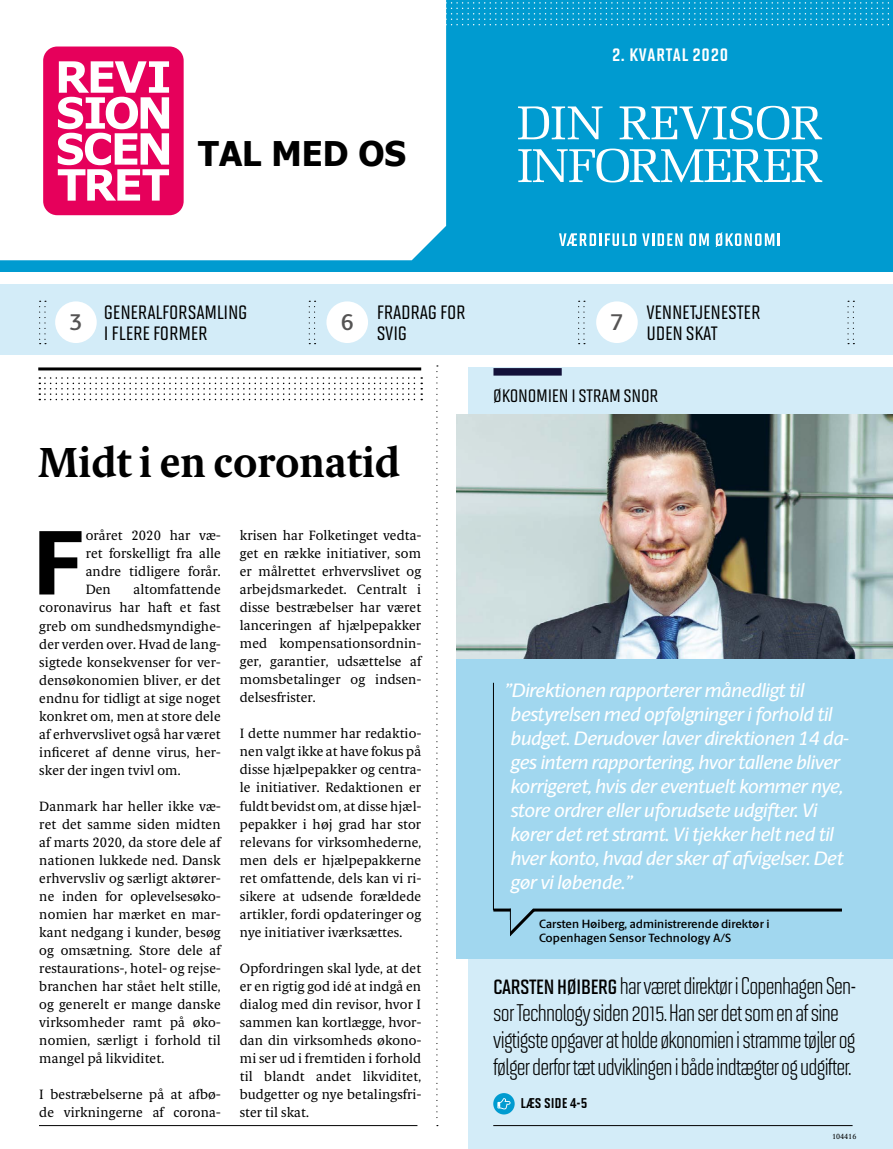
<style>
.page{position:relative;width:893px;height:1149px;background:#fff}
.page>*{position:absolute;margin:0;border:0;box-sizing:border-box;transform-origin:0 0}
.t1{font:800 91.8px "Berling Sans";color:#000}
.t2{font:700 42px "Berling Serif Text";color:#000}
.t3{font:700 33.9px "Tahoma";color:#000}
.t4{font:24px/27px "Solano Gothic MVB";letter-spacing:-.03em;color:#000}
.t5{font:600 22.8px "Berling Sans";color:#555454}
.t6{font:22.5px/21px "Solano Gothic MVB Md SC";letter-spacing:-.01em;color:#000}
.t7{font:21px "Solano Gothic MVB Md SC";letter-spacing:-.01em;color:#000}
.t8{font:21px "Solano Gothic MVB Bd SC";letter-spacing:.03em;color:#fff}
.t9{font:italic 500 19.5px/24px "Berling Sans";letter-spacing:-.02em;color:#fff}
.t10{font:16.5px "Solano Gothic MVB Bd SC";color:#000}
.t11{font:13.5px/18px "Berling Serif Text";letter-spacing:.01em;color:#000;text-align:justify}
.t12{font:600 12px/14.4px "Berling Sans";color:#000}
.t13{font:7.5px "Berling Serif Text";color:#000}
.s1{font-family:"Solano Gothic MVB Sb SC"}
</style>
<div class="page">
<div style="left:468px;top:367px;width:425px;height:781px;background:#d3ecf8"></div>
<div style="left:0;top:284px;width:893px;height:70px;background:#d3ecf8"></div>
<svg style="left:847px;top:300px;width:7px;height:44px"></svg>
<svg style="left:436px;top:365px;width:2px;height:753px"></svg>
<div style="left:493px;top:368px;width:69px;height:7px;background:#131139"></div>
<hr style="left:493px;top:1124px;width:360px;height:1px;background:#000">
<hr style="left:39px;top:1124px;width:378px;height:1px;background:#000">
<svg style="left:493px;top:1092px;width:22px;height:22px"></svg>
<svg style="left:497px;top:1097px;width:13px;height:11px"></svg>
<div style="left:55px;top:301px;width:42px;height:42px;background:#fff;border-radius:50%"></div>
<svg style="left:39px;top:300px;width:7px;height:44px"></svg>
<div style="left:326px;top:301px;width:42px;height:42px;background:#fff;border-radius:50%"></div>
<svg style="left:309px;top:300px;width:7px;height:44px"></svg>
<div style="left:596px;top:301px;width:42px;height:42px;background:#fff;border-radius:50%"></div>
<svg style="left:578px;top:300px;width:7px;height:44px"></svg>
<div style="left:456px;top:618px;width:437px;height:340px;background:#a1d7ef"></div>
<hr style="left:493px;top:682px;width:1px;height:227px;background:#000">
<svg style="left:493px;top:908px;width:349px;height:29px"></svg>
<div style="left:488px;top:920px;width:22px;height:18px;background:#a1d7ef"></div>
<hr style="left:38px;top:367px;width:383px;height:3px;background:#000">
<svg style="left:39px;top:377px;width:383px;height:23px"></svg>
<img style="left:456px;top:415px;width:437px;height:243px">
<div style="left:0;top:0;width:893px;height:271px;background:#009bd0"></div>
<div style="left:0;top:0;width:446px;height:260px;background:#fff"></div>
<svg style="left:518px;top:148px;width:304px;height:34px"></svg>
<svg style="left:518px;top:106px;width:304px;height:34px"></svg>
<svg style="left:559px;top:233px;width:77px;height:13px"></svg>
<svg style="left:642px;top:233px;width:40px;height:13px"></svg>
<svg style="left:689px;top:233px;width:20px;height:13px"></svg>
<svg style="left:716px;top:232px;width:64px;height:15px"></svg>
<svg style="left:230px;top:0;width:659px;height:25px"></svg>
<div style="left:43px;top:46px;width:141px;height:169px;background:#e6005b;border-radius:14px"></div>
<svg style="left:58px;top:61px;width:111px;height:139px"></svg>
<h3 class="t3" style="left:198px;top:130px;width:209px">TAL MED OS</h3>
<h3 class="t8" style="left:612px;top:42px;width:117px">2. KVARTAL 2020</h3>
<h3 class="t5" style="left:69px;top:308px;width:15px">3</h3>
<h3 class="t6" style="left:377px;top:301px;width:91px">FRADRAG FOR<br>SVIG</h3>
<h3 class="t6" style="left:104px;top:301px;width:145px">GENERALFORSAMLING<br>I FLERE FORMER</h3>
<h3 class="t5" style="left:341px;top:308px;width:15px">6</h3>
<h3 class="t6" style="left:646px;top:301px;width:116px">VENNETJENESTER<br>UDEN SKAT</h3>
<h3 class="t5" style="left:610px;top:308px;width:15px">7</h3>
<h2 class="t2" style="left:38px;top:437px;width:363px">Midt i en coronatid</h2>
<h1 class="t1" style="left:33px;top:506px;width:52px">F</h1>
<p class="t11" style="left:86px;top:526px;width:137px">oråret 2020 har væ&shy;ret forskelligt fra alle andre tidligere forår.<br>Den</p>
<p class="t11" style="left:39px;top:580px;width:183px;text-indent:94px">altomfattende coronavirus har haft et fast greb om sundhedsmyndighe&shy;der verden over. Hvad de lang&shy;sigtede konsekvenser for ver&shy;densøkonomien bliver, er det endnu for tidligt at sige noget konkret om, men at store dele af erhvervslivet også har været inficeret af denne virus, her&shy;sker der ingen tvivl om.</p>
<p class="t11" style="left:39px;top:796px;width:183px">Danmark har heller ikke væ&shy;ret det samme siden midten af marts 2020, da store dele af nationen lukkede ned. Dansk erhvervsliv og særligt aktører&shy;ne inden for oplevelsesøko&shy;nomien har mærket en mar&shy;kant nedgang i kunder, besøg og omsætning. Store dele af restaurations-, hotel- og rejse&shy;branchen har stået helt stille, og generelt er mange danske virksomheder ramt på øko&shy;nomien, særligt i forhold til mangel på likviditet.</p>
<p class="t11" style="left:39px;top:1084px;width:183px">I bestræbelserne på at afbø&shy;de virkningerne af corona-</p>
<p class="t11" style="left:240px;top:526px;width:183px">krisen har Folketinget vedta&shy;get en række initiativer, som er målrettet erhvervslivet og arbejdsmarkedet. Centralt i disse bestræbelser har været lanceringen af hjælpepakker med kompensationsordnin&shy;ger, garantier, udsættelse af momsbetalinger og indsen&shy;delsesfrister.</p>
<p class="t11" style="left:240px;top:724px;width:183px">I dette nummer har redaktio&shy;nen valgt ikke at have fokus på disse hjælpepakker og centra&shy;le initiativer. Redaktionen er fuldt bevidst om, at disse hjæl&shy;pepakker i høj grad har stor relevans for virksomhederne, men dels er hjælpepakkerne ret omfattende, dels kan vi ri&shy;sikere at udsende forældede artikler, fordi opdateringer og nye initiativer iværksættes.</p>
<p class="t11" style="left:240px;top:958px;width:183px">Opfordringen skal lyde, at det er en rigtig god idé at indgå en dialog med din revisor, hvor I sammen kan kortlægge, hvor&shy;dan din virksomheds økono&shy;mi ser ud i fremtiden i forhold til blandt andet likviditet, budgetter og nye betalingsfri&shy;ster til skat.</p>
<h3 class="t7" style="left:493px;top:383px;width:167px">ØKONOMIEN I STRAM SNOR</h3>
<p class="t9" style="left:511px;top:677px;width:340px;text-indent:-6px">”Direktionen rapporterer månedligt til bestyrelsen med opfølgninger i forhold til budget. Derudover laver direktionen 14 da&shy;ges intern rapportering, hvor tallene bliver korrigeret, hvis der eventuelt kommer nye, store ordrer eller uforudsete udgifter. Vi kører det ret stramt. Vi tjekker helt ned til hver konto, hvad der sker af afvigelser. Det gør vi løbende.”</p>
<p class="t12" style="left:539px;top:916px;width:232px">Carsten Høiberg, administrerende direktør i<br>Copenhagen Sensor Technology A/S</p>
<h3 class="t4" style="left:493px;top:971px;width:365px"><span class="s1">CARSTEN HØIBERG</span> har været direktør i Copenhagen Sen&shy;sor Technology siden 2015. Han ser det som en af sine vigtigste opgaver at holde økonomien i stramme tøjler og følger derfor tæt udviklingen i både indtægter og udgifter.</h3>
<p class="t10" style="left:520px;top:1092px;width:68px">LÆS SIDE 4-5</p>
<p class="t13" style="left:832px;top:1131px;width:26px">104416</p>
</div>
